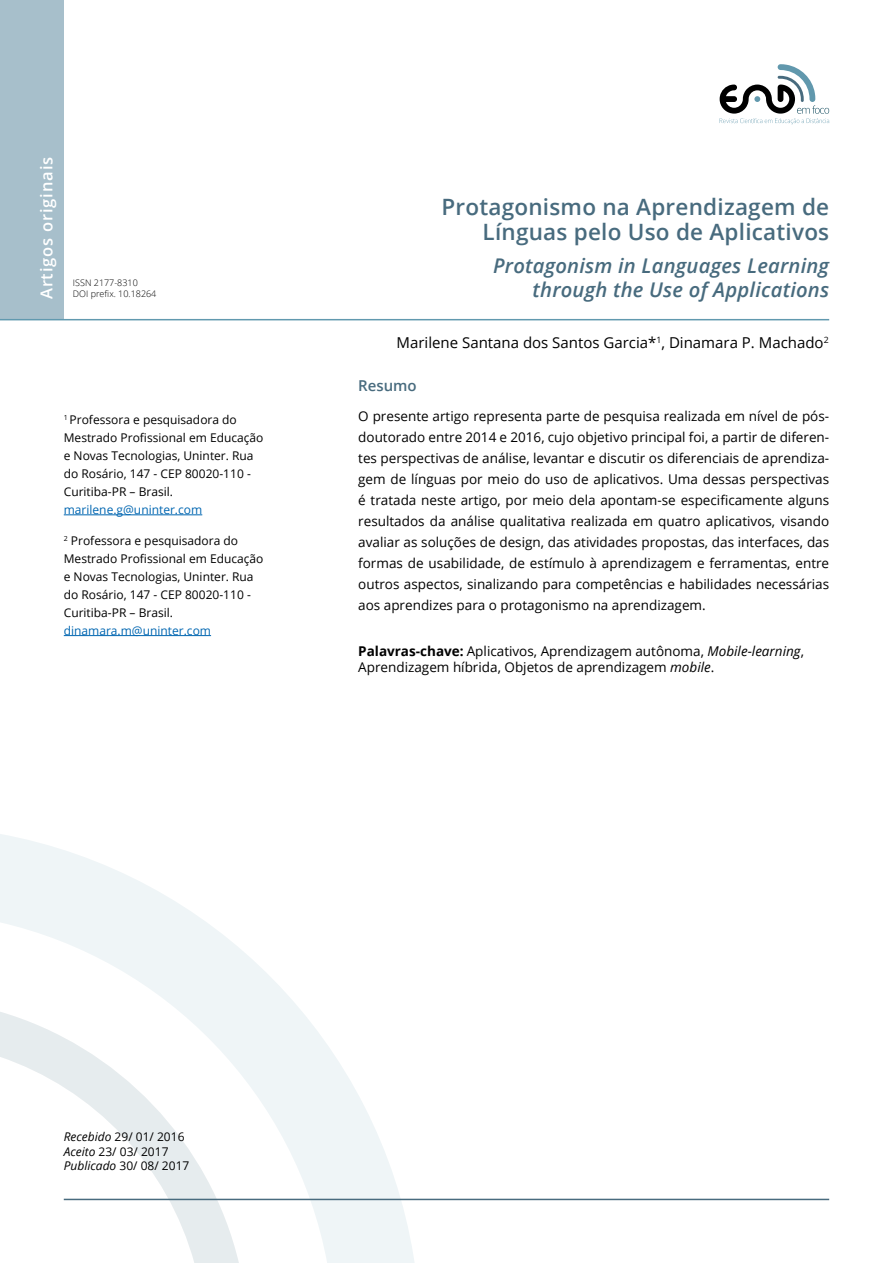
<style>
.page{position:relative;width:893px;height:1263px;background:#fff}
.page>*{position:absolute;margin:0;border:0;box-sizing:border-box;transform-origin:0 0}
.t1{font:600 22.5px/25.5px "Open Sans";letter-spacing:.01em;color:#486b7e;text-align:right}
.t2{font:italic 600 20.25px "Open Sans";letter-spacing:.01em;color:#486b7e}
.t3{font:600 16.5px "Open Sans";letter-spacing:.05em;color:#fff}
.t4{font:15px "Open Sans";color:#000}
.t5{font:600 15px "Open Sans";color:#486b7e}
.t6{font:13.5px/21px "Open Sans";color:#000;text-align:justify}
.t7{font:12px/18px "Open Sans";color:#000}
.t8{font:12px "Open Sans";color:#0066b1}
.t9{font:300 9px/10.8px "Open Sans";color:#000}
.s1{font-weight:700}
.s2{font-style:italic}
</style>
<div class="page">
<svg style="left:0;top:834px;width:415px;height:429px"></svg>
<hr style="left:64px;top:1199px;width:765px;height:1px;background:#486b7e">
<svg style="left:720px;top:64px;width:109px;height:60px"></svg>
<div style="left:0;top:0;width:64px;height:319px;background:#a7bfcb"></div>
<hr style="left:0;top:319px;width:829px;height:1px;background:#6199af">
<hr style="left:64px;top:514px;width:138px;height:1px;background:#0066b1">
<hr style="left:64px;top:635px;width:147px;height:1px;background:#0066b1">
<p class="t3" style="left:35px;top:299px;width:144px;rotate:-90deg">Artigos originais</p>
<p class="t9" style="left:73px;top:277px;width:85px">ISSN 2177-8310<br>DOI prefix. 10.18264</p>
<p class="t7" style="left:64px;top:410px;width:201px"><sup>1</sup> Professora e pesquisadora do<br>Mestrado Profissional em Educação e Novas Tecnologias, Uninter. Rua do Rosário, 147 - CEP 80020-110 -<br>Curitiba-PR – Brasil.</p>
<p class="t8" style="left:64px;top:501px;width:140px">marilene.g@uninter.com</p>
<p class="t7" style="left:64px;top:531px;width:201px"><sup>2</sup> Professora e pesquisadora do<br>Mestrado Profissional em Educação e Novas Tecnologias, Uninter. Rua do Rosário, 147 - CEP 80020-110 -<br>Curitiba-PR – Brasil.</p>
<p class="t8" style="left:64px;top:622px;width:149px">dinamara.m@uninter.com</p>
<h1 class="t1" style="left:441px;top:194px;width:389px">Protagonismo na Aprendizagem de<br>Línguas pelo Uso de Aplicativos</h1>
<h2 class="t2" style="left:493px;top:252px;width:338px">Protagonism in Languages Learning</h2>
<h2 class="t2" style="left:533px;top:276px;width:298px">through the Use of Applications</h2>
<p class="t4" style="left:397px;top:333px;width:434px">Marilene Santana dos Santos Garcia*<sup>1</sup>, Dinamara P. Machado<sup>2</sup></p>
<p class="t5" style="left:358px;top:375px;width:60px">Resumo</p>
<p class="t6" style="left:358px;top:405px;width:472px">O presente artigo representa parte de pesquisa realizada em nível de pós&shy;doutorado entre 2014 e 2016, cujo objetivo principal foi, a partir de diferen&shy;tes perspectivas de análise, levantar e discutir os diferenciais de aprendiza&shy;gem de línguas por meio do uso de aplicativos. Uma dessas perspectivas é tratada neste artigo, por meio dela apontam-se especificamente alguns resultados da análise qualitativa realizada em quatro aplicativos, visando avaliar as soluções de design, das atividades propostas, das interfaces, das formas de usabilidade, de estímulo à aprendizagem e ferramentas, entre outros aspectos, sinalizando para competências e habilidades necessárias aos aprendizes para o protagonismo na aprendizagem.</p>
<p class="t6" style="left:358px;top:642px;width:447px;line-height:16.2px"><span class="s1">Palavras-chave:</span> Aplicativos, Aprendizagem autônoma, <span class="s2">Mobile-learning</span>,<br>Aprendizagem híbrida, Objetos de aprendizagem <span class="s2">mobile</span>.</p>
<p class="t7" style="left:64px;top:1129px;width:127px;line-height:14.4px"><span class="s2">Recebido</span> 29/ 01/ 2016<br><span class="s2">Aceito</span> 23/ 03/ 2017<br><span class="s2">Publicado</span> 30/ 08/ 2017</p>
</div>
